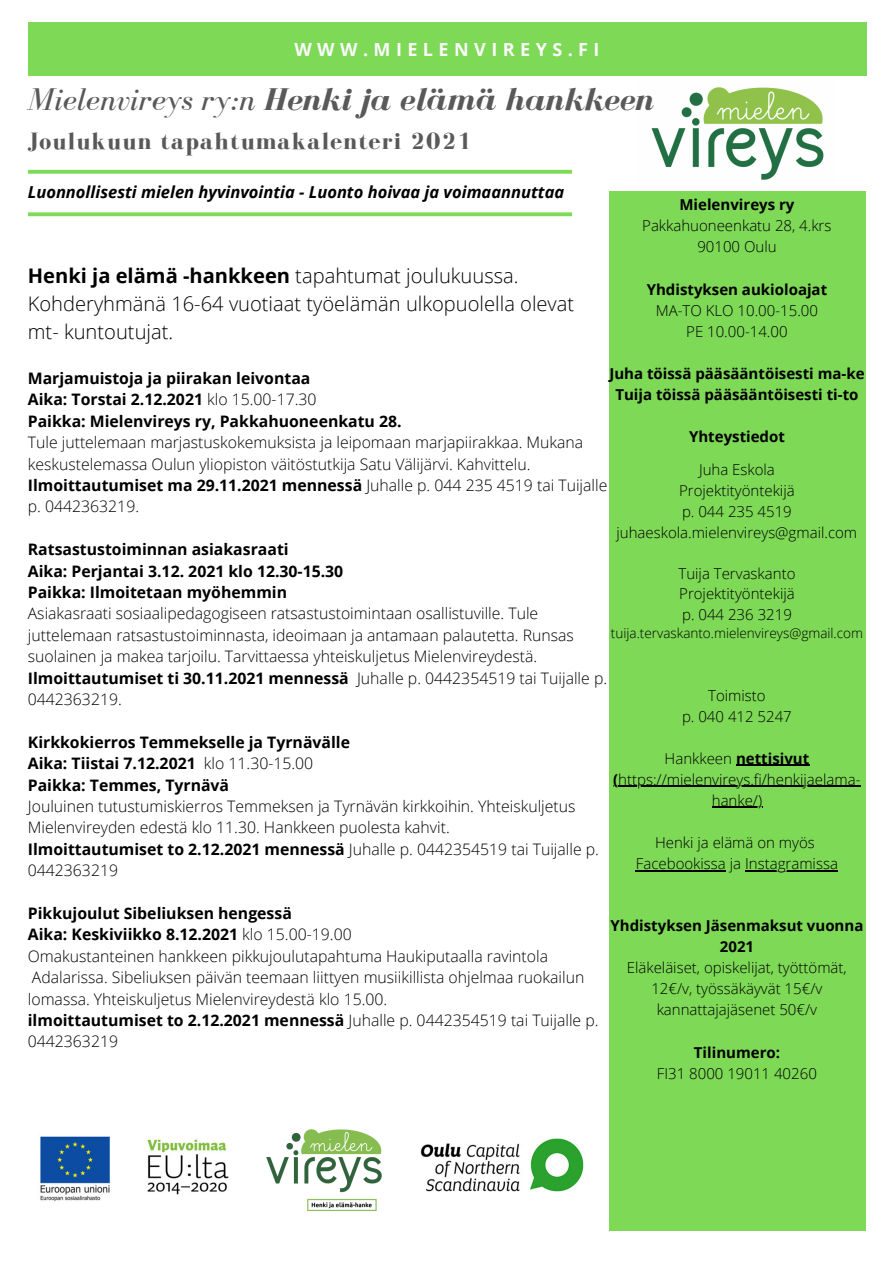
<style>
.page{position:relative;width:894px;height:1264px;background:#fff}
.page>*{position:absolute;margin:0;border:0;box-sizing:border-box;transform-origin:0 0}
.t1{font:italic 700 32.4px "Bodoni FLF";color:#595959}
.t2{font:700 24.3px "Bodoni FLF";letter-spacing:.05em;color:#595959}
.t3{font:300 20.1px/28.2px "Open Sans";color:#000}
.t4{font:700 18px "Open Sans";letter-spacing:.3em;color:#fafafa}
.t5{font:italic 700 16.5px "Open Sans";color:#000}
.t6{font:300 15.75px/21.5px "Open Sans";color:#000}
.t7{font:700 15.75px "Open Sans";color:#000}
.t8{font:300 15px/21px "Open Sans";color:#000;text-align:center}
.t9{font:700 15px/21px "Open Sans";color:#000;text-align:center}
.t10{font:300 13.5px "Open Sans";color:#000}
.s1{font-weight:400}
.s2{font-weight:700}
.s3{font-weight:300}
</style>
<div class="page">
<div style="left:28px;top:23px;width:838px;height:53px;background:#7ed957"></div>
<div style="left:608px;top:192px;width:257px;height:1039px;background:#7ed957"></div>
<img style="left:651px;top:87px;width:173px;height:93px">
<svg style="left:28px;top:212px;width:544px;height:4px;background:#89dc66"></svg>
<svg style="left:28px;top:170px;width:544px;height:4px;background:#87db63"></svg>
<img style="left:40px;top:1129px;width:544px;height:83px">
<hr style="left:735px;top:764px;width:74px;height:2px;background:#000">
<hr style="left:618px;top:785px;width:242px;height:2px;background:#000">
<hr style="left:711px;top:806px;width:51px;height:2px;background:#000">
<hr style="left:635px;top:869px;width:90px;height:2px;background:#000">
<hr style="left:745px;top:869px;width:92px;height:2px;background:#000">
<p class="t4" style="left:294px;top:36px;width:306px">WWW.MIELENVIREYS.FI</p>
<p class="t1" style="left:28px;top:82px;width:627px"><span class="s1">Mielenvireys ry:n</span> Henki ja elämä hankkeen</p>
<p class="t2" style="left:28px;top:128px;width:445px">Joulukuun tapahtumakalenteri 2021</p>
<p class="t5" style="left:28px;top:180px;width:538px">Luonnollisesti mielen hyvinvointia - Luonto hoivaa ja voimaannuttaa</p>
<p class="t9" style="left:679px;top:194px;width:116px">Mielenvireys ry</p>
<p class="t8" style="left:642px;top:215px;width:191px">Pakkahuoneenkatu 28, 4.krs</p>
<p class="t8" style="left:697px;top:236px;width:81px">90100 Oulu</p>
<p class="t9" style="left:646px;top:278px;width:182px">Yhdistyksen aukioloajat</p>
<p class="t8" style="left:655px;top:299px;width:164px">MA-TO KLO 10.00-15.00</p>
<p class="t8" style="left:686px;top:320px;width:103px">PE 10.00-14.00</p>
<p class="t9" style="left:609px;top:362px;width:256px">Juha töissä pääsääntöisesti ma-ke</p>
<p class="t9" style="left:615px;top:383px;width:244px">Tuija töissä pääsääntöisesti ti-to</p>
<p class="t9" style="left:688px;top:425px;width:97px">Yhteystiedot</p>
<p class="t8" style="left:698px;top:458px;width:77px">Juha Eskola</p>
<p class="t8" style="left:679px;top:479px;width:117px">Projektityöntekijä</p>
<p class="t8" style="left:681px;top:500px;width:111px">p. 044 235 4519</p>
<p class="t8" style="left:616px;top:521px;width:242px">juhaeskola.mielenvireys@gmail.com</p>
<p class="t8" style="left:678px;top:563px;width:118px">Tuija Tervaskanto</p>
<p class="t8" style="left:679px;top:583px;width:117px">Projektityöntekijä</p>
<p class="t8" style="left:682px;top:603px;width:111px">p. 044 236 3219</p>
<p class="t10" style="left:610px;top:624px;width:253px">tuija.tervaskanto.mielenvireys@gmail.com</p>
<p class="t3" style="left:28px;top:260px;width:547px"><span class="s2">Henki ja elämä -hankkeen</span> tapahtumat joulukuussa.<br>Kohderyhmänä 16-64 vuotiaat työelämän ulkopuolella olevat mt- kuntoutujat.</p>
<p class="t7" style="left:28px;top:367px;width:284px">Marjamuistoja ja piirakan leivontaa</p>
<p class="t7" style="left:28px;top:388px;width:290px">Aika: Torstai 2.12.2021 <span class="s3">klo 15.00-17.30</span></p>
<p class="t7" style="left:28px;top:410px;width:375px">Paikka: Mielenvireys ry, Pakkahuoneenkatu 28.</p>
<p class="t6" style="left:28px;top:431px;width:556px">Tule juttelemaan marjastuskokemuksista ja leipomaan marjapiirakkaa. Mukana keskustelemassa Oulun yliopiston väitöstutkija Satu Välijärvi. Kahvittelu.</p>
<p class="t6" style="left:28px;top:474px;width:581px"><span class="s2">Ilmoittautumiset ma 29.11.2021 mennessä</span> Juhalle p. 044 235 4519 tai Tuijalle p. 0442363219.</p>
<p class="t7" style="left:28px;top:538px;width:262px">Ratsastustoiminnan asiakasraati</p>
<p class="t7" style="left:28px;top:559px;width:317px">Aika: Perjantai 3.12. 2021 klo 12.30-15.30</p>
<p class="t7" style="left:28px;top:581px;width:261px">Paikka: Ilmoitetaan myöhemmin</p>
<p class="t6" style="left:28px;top:602px;width:547px">Asiakasraati sosiaalipedagogiseen ratsastustoimintaan osallistuville. Tule juttelemaan ratsastustoiminnasta, ideoimaan ja antamaan palautetta. Runsas suolainen ja makea tarjoilu. Tarvittaessa yhteiskuljetus Mielenvireydestä.</p>
<p class="t6" style="left:28px;top:666px;width:580px"><span class="s2">Ilmoittautumiset ti 30.11.2021 mennessä</span> Juhalle p. 0442354519 tai Tuijalle p.<br>0442363219.</p>
<p class="t7" style="left:28px;top:731px;width:324px">Kirkkokierros Temmekselle ja Tyrnävälle</p>
<p class="t7" style="left:28px;top:752px;width:287px">Aika: Tiistai 7.12.2021 <span class="s3">klo 11.30-15.00</span></p>
<p class="t7" style="left:28px;top:773px;width:203px">Paikka: Temmes, Tyrnävä</p>
<p class="t6" style="left:28px;top:795px;width:549px">Jouluinen tutustumiskierros Temmeksen ja Tyrnävän kirkkoihin. Yhteiskuljetus<br>Mielenvireyden edestä klo 11.30. Hankkeen puolesta kahvit.</p>
<p class="t6" style="left:28px;top:838px;width:572px"><span class="s2">Ilmoittautumiset to 2.12.2021 mennessä</span> Juhalle p. 0442354519 tai Tuijalle p.<br>0442363219</p>
<p class="t7" style="left:28px;top:902px;width:265px">Pikkujoulut Sibeliuksen hengessä</p>
<p class="t7" style="left:28px;top:923px;width:325px">Aika: Keskiviikko 8.12.2021 <span class="s3">klo 15.00-19.00</span></p>
<p class="t6" style="left:28px;top:944px;width:558px">Omakustanteinen hankkeen pikkujoulutapahtuma Haukiputaalla ravintola<br>Adalarissa. Sibeliuksen päivän teemaan liittyen musiikillista ohjelmaa ruokailun lomassa. Yhteiskuljetus Mielenvireydestä klo 15.00.</p>
<p class="t6" style="left:28px;top:1009px;width:572px"><span class="s2">ilmoittautumiset to 2.12.2021 mennessä</span> Juhalle p. 0442354519 tai Tuijalle p.<br>0442363219</p>
<p class="t8" style="left:708px;top:684px;width:59px">Toimisto</p>
<p class="t8" style="left:681px;top:705px;width:111px">p. 040 412 5247</p>
<p class="t9" style="left:664px;top:747px;width:146px"><span class="s3">Hankkeen</span> nettisivut</p>
<p class="t8" style="left:613px;top:768px;width:249px"><span class="s2">(</span>https://mielenvireys.fi/henkijaelama&shy;hanke/)</p>
<p class="t8" style="left:655px;top:831px;width:161px">Henki ja elämä on myös</p>
<p class="t8" style="left:635px;top:852px;width:203px">Facebookissa ja Instagramissa</p>
<p class="t9" style="left:610px;top:915px;width:254px">Yhdistyksen Jäsenmaksut vuonna<br>2021</p>
<p class="t8" style="left:626px;top:957px;width:221px">Eläkeläiset, opiskelijat, työttömät,<br>12€/v, työssäkäyvät 15€/v</p>
<p class="t8" style="left:656px;top:999px;width:162px">kannattajajäsenet 50€/v</p>
<p class="t9" style="left:693px;top:1041px;width:88px">Tilinumero:</p>
<p class="t8" style="left:656px;top:1062px;width:161px">FI31 8000 19011 40260</p>
</div>
